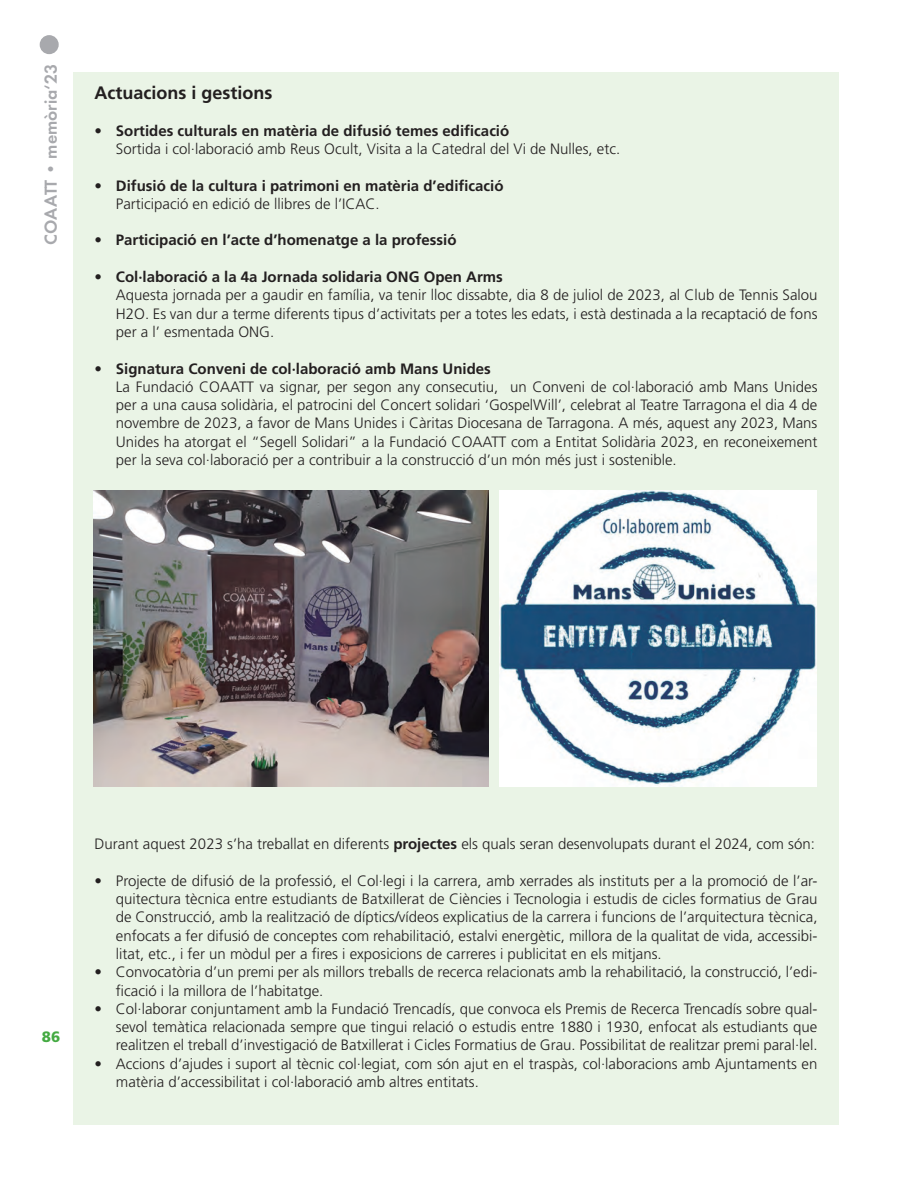
<style>
.page{position:relative;width:910px;height:1187px;background:#fff}
.page>*{position:absolute;margin:0;border:0;box-sizing:border-box;transform-origin:0 0}
.TEXTO{font:700 18px "Frutiger";color:#231f20}
.t1{font:600 18px "Futura";color:#a8a9ad}
._5{font:300 15px/18.3px "Frutiger";color:#231f20;text-align:justify}
._5-2{font:700 15px "Frutiger";color:#231f20}
.t2{font:900 15px "Frutiger";color:#44aa42}
.s1{font-weight:700}
</style>
<div class="page">
<div style="left:40px;top:36px;width:18px;height:17px;background:#a8a9ad;border-radius:50%"></div>
<div style="left:40px;top:35px;width:19px;height:19px;border:2px solid #a8a9ad;border-radius:50%"></div>
<div style="left:73px;top:72px;width:766px;height:1052px;background:#eaf4e6"></div>
<img style="left:94px;top:490px;width:394px;height:296px">
<img style="left:500px;top:490px;width:316px;height:296px">
<p class="t1" style="left:40px;top:244px;width:182px;rotate:-90deg">COAATT • memòria‘23</p>
<p class="TEXTO" style="left:95px;top:82px;width:179px">Actuacions i gestions</p>
<p class="_5-2" style="left:95px;top:122px;width:416px">• Sortides culturals en matèria de difusió temes edificació</p>
<p class="_5" style="left:116px;top:140px;width:506px">Sortida i col·laboració amb Reus Ocult, Visita a la Catedral del Vi de Nulles, etc.</p>
<p class="_5-2" style="left:95px;top:176px;width:410px">• Difusió de la cultura i patrimoni en matèria d’edificació</p>
<p class="_5" style="left:116px;top:194px;width:265px">Participació en edició de llibres de l’ICAC.</p>
<p class="_5-2" style="left:95px;top:231px;width:363px">• Participació en l’acte d’homenatge a la professió</p>
<p class="_5-2" style="left:95px;top:268px;width:410px">• Col·laboració a la 4a Jornada solidaria ONG Open Arms</p>
<p class="_5" style="left:116px;top:286px;width:703px">Aquesta jornada per a gaudir en família, va tenir lloc dissabte, dia 8 de juliol de 2023, al Club de Tennis Salou H2O. Es van dur a terme diferents tipus d’activitats per a totes les edats, i està destinada a la recaptació de fons per a l’ esmentada ONG.</p>
<p class="_5-2" style="left:95px;top:359px;width:398px">• Signatura Conveni de col·laboració amb Mans Unides</p>
<p class="_5" style="left:116px;top:377px;width:703px">La Fundació COAATT va signar, per segon any consecutiu, un Conveni de col·laboració amb Mans Unides per a una causa solidària, el patrocini del Concert solidari ‘GospelWill’, celebrat al Teatre Tarragona el dia 4 de novembre de 2023, a favor de Mans Unides i Càritas Diocesana de Tarragona. A més, aquest any 2023, Mans Unides ha atorgat el “Segell Solidari” a la Fundació COAATT com a Entitat Solidària 2023, en reconeixement per la seva col·laboració per a contribuir a la construcció d’un món més just i sostenible.</p>
<p class="t2" style="left:42px;top:1028px;width:20px">86</p>
<p class="_5" style="left:95px;top:834px;width:722px">Durant aquest 2023 s’ha treballat en diferents <span class="s1">projectes</span> els quals seran desenvolupats durant el 2024, com són:</p>
<p class="_5" style="left:116px;top:871px;width:703px;text-indent:-21px">• Projecte de difusió de la professió, el Col·legi i la carrera, amb xerrades als instituts per a la promoció de l’ar&shy;quitectura tècnica entre estudiants de Batxillerat de Ciències i Tecnologia i estudis de cicles formatius de Grau de Construcció, amb la realització de díptics/vídeos explicatius de la carrera i funcions de l’arquitectura tècnica, enfocats a fer difusió de conceptes com rehabilitació, estalvi energètic, millora de la qualitat de vida, accessibi&shy;litat, etc., i fer un mòdul per a fires i exposicions de carreres i publicitat en els mitjans.</p>
<p class="_5" style="left:116px;top:962px;width:703px;text-indent:-21px">• Convocatòria d’un premi per als millors treballs de recerca relacionats amb la rehabilitació, la construcció, l’edi&shy;ficació i la millora de l’habitatge.</p>
<p class="_5" style="left:116px;top:999px;width:703px;text-indent:-21px">• Col·laborar conjuntament amb la Fundació Trencadís, que convoca els Premis de Recerca Trencadís sobre qual&shy;sevol temàtica relacionada sempre que tingui relació o estudis entre 1880 i 1930, enfocat als estudiants que realitzen el treball d’investigació de Batxillerat i Cicles Formatius de Grau. Possibilitat de realitzar premi paral·lel.</p>
<p class="_5" style="left:116px;top:1054px;width:703px;text-indent:-21px">• Accions d’ajudes i suport al tècnic col·legiat, com són ajut en el traspàs, col·laboracions amb Ajuntaments en matèria d’accessibilitat i col·laboració amb altres entitats.</p>
</div>
